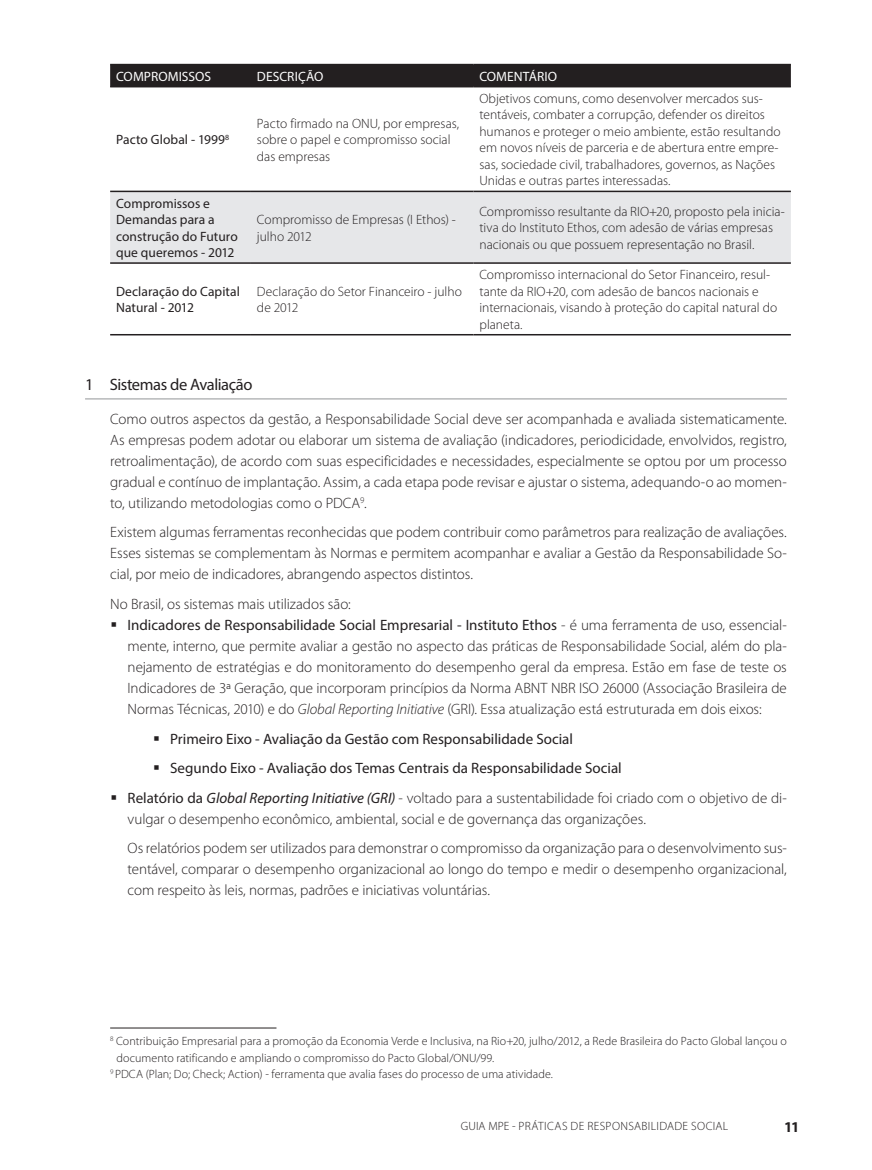
<style>
.page{position:relative;width:872px;height:1170px;background:#fff}
.page>*{position:absolute;margin:0;border:0;box-sizing:border-box;transform-origin:0 0}
.Tópico{font:16.5px "Myriad Pro";letter-spacing:-.025em;color:#231f20}
.Texto_corrido{font:300 15px/21px "Myriad Pro";letter-spacing:-.005em;color:#231f20;text-align:justify}
.t1{font:15px "Myriad Pro";color:#231f20}
.t2{font:700 15px "Myriad Pro";color:#231f20}
.Texto_tabela{font:300 13.5px/16.5px "Myriad Pro";color:#231f20}
.Texto_tabela-2{font:13.5px/16.5px "Myriad Pro";letter-spacing:.005em;color:#231f20}
.Texto_tabela-3{font:13.5px "Myriad Pro";letter-spacing:.005em;color:#fff}
.referências_barra{font:300 12px/16.5px "Myriad Pro";letter-spacing:.01em;color:#231f20}
.s1{font-weight:400}
.s2{font-style:italic}
.s3{font-weight:400;font-style:italic}
</style>
<div class="page">
<hr style="left:85px;top:398px;width:702px;height:1px;background:#939598">
<div style="left:110px;top:65px;width:681px;height:21px;background:#231f20"></div>
<div style="left:110px;top:192px;width:681px;height:70px;background:#e6e7e9"></div>
<hr style="left:110px;top:64px;width:141px;height:1px;background:#231f20">
<hr style="left:251px;top:64px;width:222px;height:1px;background:#231f20">
<hr style="left:473px;top:64px;width:318px;height:1px;background:#231f20">
<hr style="left:110px;top:86px;width:141px;height:1px;background:#231f20">
<hr style="left:251px;top:86px;width:222px;height:1px;background:#231f20">
<hr style="left:473px;top:86px;width:318px;height:1px;background:#231f20">
<hr style="left:110px;top:191px;width:141px;height:1px;background:#231f20">
<hr style="left:251px;top:191px;width:222px;height:1px;background:#231f20">
<hr style="left:473px;top:191px;width:318px;height:1px;background:#231f20">
<hr style="left:110px;top:262px;width:141px;height:2px;background:#231f20">
<hr style="left:251px;top:262px;width:222px;height:2px;background:#231f20">
<hr style="left:473px;top:262px;width:318px;height:2px;background:#231f20">
<hr style="left:110px;top:334px;width:141px;height:1px;background:#231f20">
<hr style="left:251px;top:334px;width:222px;height:1px;background:#231f20">
<hr style="left:473px;top:334px;width:318px;height:1px;background:#231f20">
<hr style="left:110px;top:1027px;width:166px;height:1px;background:#231f20">
<p class="Texto_tabela-3" style="left:116px;top:68px;width:96px">COMPROMISSOS</p>
<p class="Texto_tabela-3" style="left:257px;top:68px;width:68px">DESCRIÇÃO</p>
<p class="Texto_tabela-3" style="left:479px;top:68px;width:79px">COMENTÁRIO</p>
<p class="Texto_tabela-2" style="left:116px;top:131px;width:115px">Pacto Global - 1999<sup>8</sup></p>
<p class="Texto_tabela-2" style="left:116px;top:194px;width:123px">Compromissos e<br>Demandas para a construção do Futuro que queremos - 2012</p>
<p class="Texto_tabela" style="left:257px;top:115px;width:204px">Pacto firmado na ONU, por empresas, sobre o papel e compromisso social das empresas</p>
<p class="Texto_tabela" style="left:479px;top:90px;width:303px">Objetivos comuns, como desenvolver mercados sus&shy;tentáveis, combater a corrupção, defender os direitos humanos e proteger o meio ambiente, estão resultando em novos níveis de parceria e de abertura entre empre&shy;sas, sociedade civil, trabalhadores, governos, as Nações Unidas e outras partes interessadas.</p>
<p class="Texto_tabela" style="left:257px;top:211px;width:200px">Compromisso de Empresas (I Ethos) - julho 2012</p>
<p class="Texto_tabela" style="left:479px;top:203px;width:307px">Compromisso resultante da RIO+20, proposto pela inicia&shy;tiva do Instituto Ethos, com adesão de várias empresas nacionais ou que possuem representação no Brasil.</p>
<p class="Texto_tabela-2" style="left:116px;top:283px;width:125px">Declaração do Capital<br>Natural - 2012</p>
<p class="Texto_tabela" style="left:257px;top:283px;width:206px">Declaração do Setor Financeiro - julho de 2012</p>
<p class="Texto_tabela" style="left:479px;top:267px;width:299px">Compromisso internacional do Setor Financeiro, resul&shy;tante da RIO+20, com adesão de bancos nacionais e internacionais, visando à proteção do capital natural do planeta.</p>
<p class="Tópico" style="left:85px;top:374px;width:169px">1 Sistemas de Avaliação</p>
<p class="Texto_corrido" style="left:110px;top:408px;width:678px">Como outros aspectos da gestão, a Responsabilidade Social deve ser acompanhada e avaliada sistematicamente.<br>As empresas podem adotar ou elaborar um sistema de avaliação (indicadores, periodicidade, envolvidos, registro, retroalimentação), de acordo com suas especificidades e necessidades, especialmente se optou por um processo gradual e contínuo de implantação. Assim, a cada etapa pode revisar e ajustar o sistema, adequando-o ao momen&shy;to, utilizando metodologias como o PDCA<sup>9</sup>.</p>
<p class="Texto_corrido" style="left:110px;top:522px;width:678px">Existem algumas ferramentas reconhecidas que podem contribuir como parâmetros para realização de avaliações.<br>Esses sistemas se complementam às Normas e permitem acompanhar e avaliar a Gestão da Responsabilidade So&shy;cial, por meio de indicadores, abrangendo aspectos distintos.</p>
<p class="Texto_corrido" style="left:110px;top:593px;width:242px">No Brasil, os sistemas mais utilizados são:</p>
<p class="Texto_corrido" style="left:128px;top:614px;width:661px"><span class="s1">Indicadores de Responsabilidade Social Empresarial - Instituto Ethos</span> - é uma ferramenta de uso, essencial&shy;mente, interno, que permite avaliar a gestão no aspecto das práticas de Responsabilidade Social, além do pla&shy;nejamento de estratégias e do monitoramento do desempenho geral da empresa. Estão em fase de teste os Indicadores de 3ª Geração, que incorporam princípios da Norma ABNT NBR ISO 26000 (Associação Brasileira de Normas Técnicas, 2010) e do <span class="s2">Global Reporting Initiative</span> (GRI). Essa atualização está estruturada em dois eixos:</p>
<p class="t1" style="left:170px;top:729px;width:404px">Primeiro Eixo - Avaliação da Gestão com Responsabilidade Social</p>
<p class="t1" style="left:170px;top:758px;width:453px">Segundo Eixo - Avaliação dos Temas Centrais da Responsabilidade Social</p>
<p class="Texto_corrido" style="left:128px;top:787px;width:661px"><span class="s1">Relatório da</span> <span class="s3">Global Reporting Initiative (GRI)</span> - voltado para a sustentabilidade foi criado com o objetivo de di&shy;vulgar o desempenho econômico, ambiental, social e de governança das organizações.</p>
<p class="Texto_corrido" style="left:128px;top:837px;width:661px">Os relatórios podem ser utilizados para demonstrar o compromisso da organização para o desenvolvimento sus&shy;tentável, comparar o desempenho organizacional ao longo do tempo e medir o desempenho organizacional, com respeito às leis, normas, padrões e iniciativas voluntárias.</p>
<p class="referências_barra" style="left:117px;top:1033px;width:672px;text-indent:-6px"><sup>8</sup> Contribuição Empresarial para a promoção da Economia Verde e Inclusiva, na Rio+20, julho/2012, a Rede Brasileira do Pacto Global lançou o documento ratificando e ampliando o compromisso do Pacto Global/ONU/99.</p>
<p class="referências_barra" style="left:110px;top:1066px;width:444px"><sup>9</sup> PDCA (Plan; Do; Check; Action) - ferramenta que avalia fases do processo de uma atividade.</p>
<p class="referências_barra" style="left:461px;top:1117px;width:269px">GUIA MPE - PRÁTICAS DE RESPONSABILIDADE SOCIAL</p>
<p class="t2" style="left:784px;top:1117px;width:17px">11</p>
</div>
